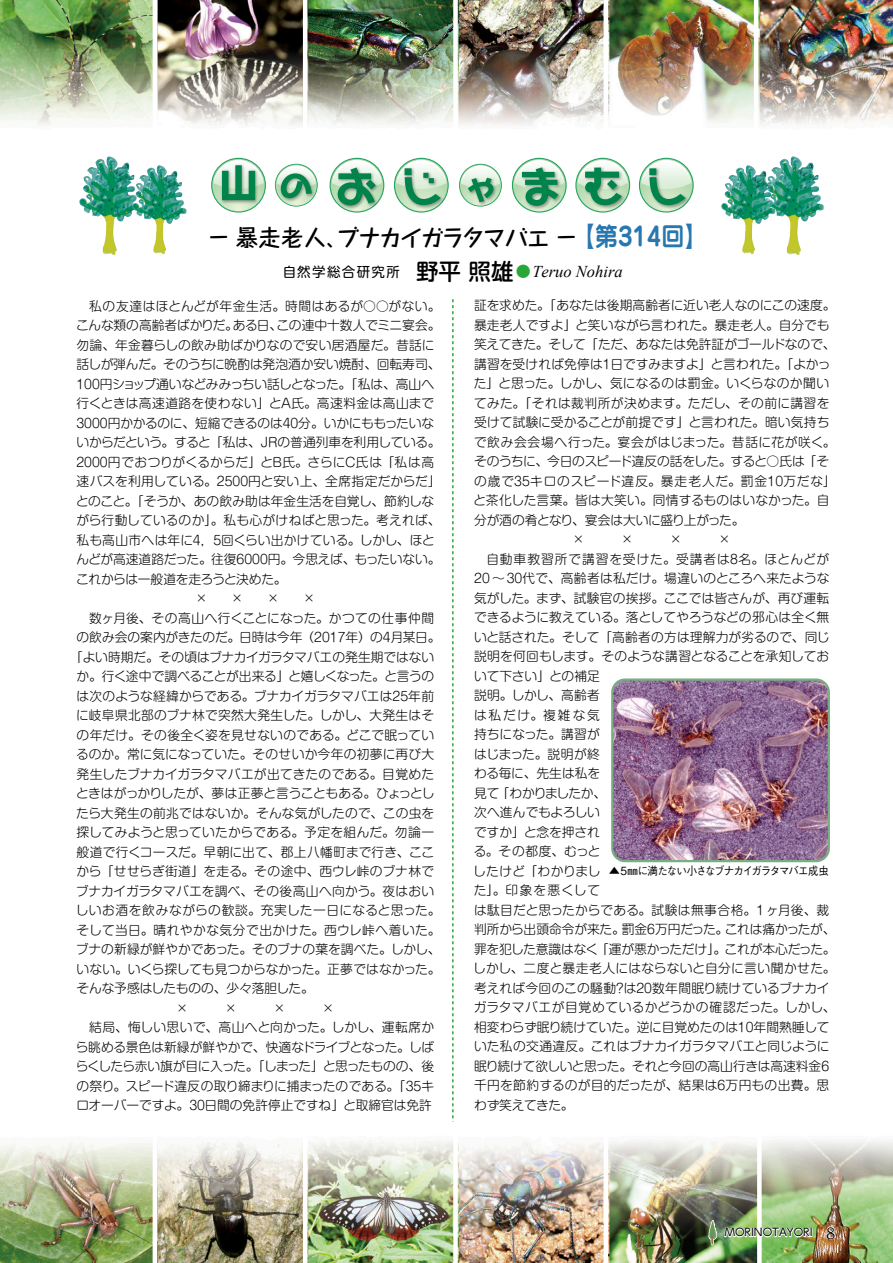
<style>
.page{position:relative;width:893px;height:1263px;background:#fff}
.page>*{position:absolute;margin:0;border:0;box-sizing:border-box;transform-origin:0 0}
.t1{font:700 25.5px "Jun 501 Pro";color:#2877af;scale:.9 1}
.t2{font:700 22.5px "Taka Hand Std De";letter-spacing:-.07em;color:#000}
.t3{font:700 22.5px "Taka Hand Std De";letter-spacing:-.045em;color:#000}
.t4{font:500 22.5px "Shin M Go Pro";color:#000}
.t5{font:italic 16.5px "Times New Roman";color:#000}
.t6{font:500 15px "UD Reimin Pr 6";color:#000}
.t7{font:13.5px "Shin M Go Pro";letter-spacing:.1em;color:#000}
.t8{font:300 12.75px/19.5px "Shin M Go Pro";color:#000}
.t9{font:300 12.75px "Shin M Go Pro";letter-spacing:.025em;color:#000}
.t10{font:300 12.75px "Shin M Go Pro";letter-spacing:.02em;color:#000}
.t11{font:300 12.75px "Shin M Go Pro";letter-spacing:-.02em;color:#000}
.t12{font:300 12.75px "Shin M Go Pro";letter-spacing:-.025em;color:#000}
.t13{font:300 12.75px "Shin M Go Pro";letter-spacing:-.04em;color:#000}
.t14{font:300 12.75px "Shin M Go Pro";letter-spacing:.06em;color:#000}
.t15{font:300 12.75px "Shin M Go Pro";letter-spacing:-.03em;color:#000}
.t16{font:300 12.75px "Shin M Go Pro";letter-spacing:.035em;color:#000}
.t17{font:300 12.75px "Shin M Go Pro";letter-spacing:.03em;color:#000}
.t18{font:300 12.75px "Shin M Go Pro";letter-spacing:.045em;color:#000}
.t19{font:300 12.75px "Shin M Go Pro";letter-spacing:.09em;color:#000}
.t20{font:300 12.75px "Shin M Go Pro";letter-spacing:.14em;color:#000}
.t21{font:300 12.75px "Shin M Go Pro";letter-spacing:-.075em;color:#000}
.t22{font:500 11.25px "Gothic BBB Pro";letter-spacing:-.085em;color:#000}
.t23{font:10.5px "UD Shin Go Pro";color:#000}
.s1{font-family:"Shin Go Pr 5";font-weight:500;font-style:normal;font-size:15px;color:#28a737}
</style>
<div class="page">
<img style="left:0;top:0;width:893px;height:1263px">
<hr style="left:153px;top:0;width:4px;height:144px;background:#fff">
<hr style="left:303px;top:0;width:4px;height:144px;background:#fff">
<div style="left:453px;top:0;width:5px;height:144px;background:#fff"></div>
<hr style="left:604px;top:0;width:4px;height:144px;background:#fff">
<hr style="left:754px;top:0;width:4px;height:144px;background:#fff">
<hr style="left:153px;top:1120px;width:4px;height:143px;background:#fff">
<hr style="left:303px;top:1120px;width:4px;height:143px;background:#fff">
<div style="left:453px;top:1120px;width:5px;height:143px;background:#fff"></div>
<hr style="left:604px;top:1120px;width:4px;height:143px;background:#fff">
<div style="left:757px;top:1120px;width:5px;height:143px;background:#fff"></div>
<svg style="left:452px;top:299px;width:2px;height:823px"></svg>
<img style="left:266px;top:163px;width:373px;height:48px">
<svg style="left:211px;top:158px;width:55px;height:55px"></svg>
<svg style="left:330px;top:158px;width:54px;height:55px"></svg>
<svg style="left:512px;top:158px;width:55px;height:55px"></svg>
<svg style="left:575px;top:158px;width:55px;height:55px"></svg>
<svg style="left:639px;top:158px;width:55px;height:55px"></svg>
<svg style="left:394px;top:158px;width:55px;height:55px"></svg>
<svg style="left:275px;top:164px;width:43px;height:43px"></svg>
<svg style="left:459px;top:164px;width:43px;height:43px"></svg>
<img style="left:764px;top:156px;width:60px;height:99px">
<img style="left:721px;top:165px;width:54px;height:89px">
<img style="left:79px;top:156px;width:60px;height:99px">
<img style="left:132px;top:165px;width:55px;height:89px">
<img style="left:612px;top:680px;width:217px;height:181px">
<div style="left:611px;top:678px;width:219px;height:184px;border:2px solid #77ae83;border-radius:13px"></div>
<img style="left:704px;top:1205px;width:109px;height:41px">
<svg style="left:826px;top:1226px;width:10px;height:14px"></svg>
<h2 class="t2" style="left:337px;top:222px;width:243px">ブナカイガラタマバエ－</h2>
<h2 class="t3" style="left:207px;top:222px;width:143px">－暴走老人、</h2>
<h1 class="t1" style="left:572px;top:216px;width:153px">【第314回【</h1>
<h2 class="t4" style="left:416px;top:253px;width:99px">野平照雄</h2>
<p class="t5" style="left:516px;top:260px;width:108px"><span class="s1">●</span>Teruo Nohira</p>
<p class="t7" style="left:283px;top:261px;width:134px">自然学総合研究所　</p>
<p class="t8" style="left:77px;top:295px;width:365px;text-align:right">　私の友達はほとんどが年金生活。時間はあるが○○がない。この連中十数人でミニ宴会。</p>
<p class="t8" style="left:76px;top:314px;width:163px">こんな類の高齢者ばかりだ。</p>
<p class="t9" style="left:77px;top:335px;width:359px">勿論、年金暮らしの飲み助ばかりなので安い居酒屋だ。昔話に</p>
<p class="t8" style="left:77px;top:353px;width:365px">話しが弾んだ。そのうちに晩酌は発泡酒か安い焼酎、回転寿司、</p>
<p class="t13" style="left:77px;top:374px;width:359px">100円ショップ通いなどみみっちい話しとなった。「私は、高山へ</p>
<p class="t10" style="left:77px;top:393px;width:359px">行くときは高速道路を使わない」とA氏。高速料金は高山まで</p>
<p class="t8" style="left:77px;top:412px;width:359px">3000円かかるのに、短縮できるのは40分。いかにももったいな</p>
<p class="t11" style="left:77px;top:432px;width:365px">いからだという。すると「私は、JRの普通列車を利用している。</p>
<p class="t8" style="left:77px;top:451px;width:359px">2000円でおつりがくるからだ」とB氏。さらにC氏は「私は高</p>
<p class="t8" style="left:77px;top:470px;width:365px">速バスを利用している。2500円と安い上、全席指定だからだ「</p>
<p class="t8" style="left:76px;top:490px;width:360px">とのこと。「そうか、あの飲み助は年金生活を自覚し、節約しな</p>
<p class="t8" style="left:76px;top:509px;width:366px">がら行動しているのか」。私も心がけねばと思った。考えれば、</p>
<p class="t8" style="left:77px;top:529px;width:360px">私も高山市へは年に4，5回くらい出かけている。しかし、ほと</p>
<p class="t8" style="left:76px;top:548px;width:366px">んどが高速道路だった。往復6000円。今思えば、もったいない。</p>
<p class="t11" style="left:76px;top:568px;width:212px">これからは一般道を走ろうと決めた。</p>
<p class="t8" style="left:303px;top:587px;width:14px">×</p>
<p class="t8" style="left:233px;top:314px;width:51px">ある日、</p>
<p class="t8" style="left:195px;top:587px;width:14px">×</p>
<p class="t9" style="left:77px;top:607px;width:359px">　数ヶ月後、その高山へ行くことになった。かつての仕事仲間</p>
<p class="t8" style="left:77px;top:626px;width:365px">の飲み会の案内がきたのだ。日時は今年（2017年）の4月某日。</p>
<p class="t8" style="left:70px;top:645px;width:365px">「よい時期だ。その頃はブナカイガラタマバエの発生期ではない</p>
<p class="t13" style="left:76px;top:666px;width:359px">か。行く途中で調べることが出来る」と嬉しくなった。と言うの</p>
<p class="t8" style="left:77px;top:684px;width:359px">は次のような経緯からである。ブナカイガラタマバエは25年前</p>
<p class="t9" style="left:76px;top:705px;width:359px">に岐阜県北部のブナ林で突然大発生した。しかし、大発生はそ</p>
<p class="t8" style="left:77px;top:723px;width:359px">の年だけ。その後全く姿を見せないのである。どこで眠ってい</p>
<p class="t8" style="left:76px;top:743px;width:359px">るのか。常に気になっていた。そのせいか今年の初夢に再び大</p>
<p class="t8" style="left:77px;top:762px;width:359px">発生したブナカイガラタマバエが出てきたのである。目覚めた</p>
<p class="t12" style="left:76px;top:783px;width:360px">ときはがっかりしたが、夢は正夢と言うこともある。ひょっとし</p>
<p class="t8" style="left:76px;top:801px;width:360px">たら大発生の前兆ではないか。そんな気がしたので、この虫を</p>
<p class="t8" style="left:77px;top:821px;width:359px">探してみようと思っていたからである。予定を組んだ。勿論一</p>
<p class="t8" style="left:77px;top:840px;width:359px">般道で行くコースだ。早朝に出て、郡上八幡町まで行き、ここ</p>
<p class="t10" style="left:76px;top:861px;width:359px">から「せせらぎ街道」を走る。その途中、西ウレ峠のブナ林で</p>
<p class="t10" style="left:76px;top:880px;width:360px">ブナカイガラタマバエを調べ、その後高山へ向かう。夜はおい</p>
<p class="t16" style="left:76px;top:900px;width:366px">しいお酒を飲みながらの歓談。充実した一日になると思った。</p>
<p class="t17" style="left:77px;top:919px;width:365px">そして当日。晴れやかな気分で出かけた。西ウレ峠へ着いた。</p>
<p class="t8" style="left:76px;top:938px;width:366px">ブナの新緑が鮮やかであった。そのブナの葉を調べた。しかし、</p>
<p class="t8" style="left:77px;top:957px;width:365px">いない。いくら探しても見つからなかった。正夢ではなかった。</p>
<p class="t8" style="left:77px;top:977px;width:239px">そんな予感はしたものの、少々落胆した。</p>
<p class="t8" style="left:322px;top:996px;width:14px">×</p>
<p class="t8" style="left:231px;top:587px;width:14px">×</p>
<p class="t8" style="left:267px;top:587px;width:14px">×</p>
<p class="t8" style="left:76px;top:996px;width:360px;text-indent:100px">×<br>　結局、悔しい思いで、高山へと向かった。しかし、運転席から眺める景色は新緑が鮮やかで、快適なドライブとなった。しばらくしたら赤い旗が目に入った。「しまった」と思ったものの、後の祭り。スピード違反の取り締まりに捕まったのである。「35キロオーバーですよ。30日間の免許停止ですね」と取締官は免許</p>
<p class="t8" style="left:225px;top:996px;width:14px">×</p>
<p class="t8" style="left:273px;top:996px;width:14px">×</p>
<p class="t8" style="left:474px;top:294px;width:363px">証を求めた。「あなたは後期高齢者に近い老人なのにこの速度。</p>
<p class="t8" style="left:474px;top:314px;width:357px">暴走老人ですよ」と笑いながら言われた。暴走老人。自分でも</p>
<p class="t12" style="left:474px;top:334px;width:363px">笑えてきた。そして「ただ、あなたは免許証がゴールドなので、</p>
<p class="t8" style="left:474px;top:353px;width:358px">講習を受ければ免停は1日ですみますよ」と言われた。「よかっ</p>
<p class="t8" style="left:474px;top:372px;width:357px">た」と思った。しかし、気になるのは罰金。いくらなのか聞い</p>
<p class="t9" style="left:474px;top:393px;width:357px">てみた。「それは裁判所が決めます。ただし、その前に講習を</p>
<p class="t8" style="left:474px;top:411px;width:357px">受けて試験に受かることが前提です」と言われた。暗い気持ち</p>
<p class="t18" style="left:474px;top:432px;width:363px">で飲み会会場へ行った。宴会がはじまった。昔話に花が咲く。</p>
<p class="t15" style="left:474px;top:451px;width:357px">そのうちに、今日のスピード違反の話をした。すると○氏は「そ</p>
<p class="t14" style="left:474px;top:471px;width:363px">の歳で35キロのスピード違反。暴走老人だ。罰金10万だな「</p>
<p class="t8" style="left:473px;top:489px;width:357px">と茶化した言葉。皆は大笑い。同情するものはいなかった。自</p>
<p class="t12" style="left:474px;top:510px;width:272px">分が酒の肴となり、宴会は大いに盛り上がった。</p>
<p class="t8" style="left:718px;top:528px;width:14px">×</p>
<p class="t8" style="left:572px;top:528px;width:14px">×</p>
<p class="t14" style="left:474px;top:549px;width:357px">　自動車教習所で講習を受けた。受講者は8名。ほとんどが</p>
<p class="t8" style="left:474px;top:567px;width:357px">20 ～30代で、高齢者は私だけ。場違いのところへ来たような</p>
<p class="t8" style="left:474px;top:587px;width:357px">気がした。まず、試験官の挨拶。ここでは皆さんが、再び運転</p>
<p class="t8" style="left:474px;top:606px;width:357px">できるように教えている。落としてやろうなどの邪心は全く無</p>
<p class="t8" style="left:474px;top:626px;width:357px">いと話された。そして「高齢者の方は理解力が劣るので、同じ</p>
<p class="t8" style="left:474px;top:645px;width:357px">説明を何回もします。そのような講習となることを承知してお</p>
<p class="t8" style="left:474px;top:665px;width:127px">いて下さい」との補足</p>
<p class="t8" style="left:474px;top:684px;width:127px">説明。しかし、高齢者</p>
<p class="t20" style="left:474px;top:705px;width:127px">は私だけ。複雑な気</p>
<p class="t8" style="left:474px;top:723px;width:128px">持ちになった。講習が</p>
<p class="t11" style="left:474px;top:744px;width:127px">はじまった。説明が終</p>
<p class="t8" style="left:474px;top:762px;width:128px">わる毎に、先生は私を</p>
<p class="t21" style="left:497px;top:783px;width:111px">「わかりましたか、</p>
<p class="t8" style="left:621px;top:528px;width:14px">×</p>
<p class="t8" style="left:670px;top:528px;width:14px">×</p>
<p class="t8" style="left:474px;top:782px;width:27px">見て</p>
<p class="t11" style="left:474px;top:802px;width:127px">次へ進んでもよろしい</p>
<p class="t8" style="left:474px;top:821px;width:127px">ですか」と念を押され</p>
<p class="t8" style="left:474px;top:840px;width:128px">る。その都度、むっと</p>
<p class="t8" style="left:473px;top:860px;width:129px">したけど「わかりまし</p>
<p class="t19" style="left:474px;top:880px;width:128px">た」。印象を悪くして</p>
<p class="t8" style="left:474px;top:899px;width:357px">は駄目だと思ったからである。試験は無事合格。1 ヶ月後、裁</p>
<p class="t11" style="left:725px;top:919px;width:112px">これは痛かったが、</p>
<p class="t22" style="left:609px;top:862px;width:221px">▲5㎜に満たない小さなブナカイガラタマバエ成虫</p>
<p class="t8" style="left:596px;top:918px;width:241px;text-indent:-122px">判所から出頭命令が来た。<br>「運が悪かっただけ」。これが本心だった。</p>
<p class="t8" style="left:622px;top:918px;width:108px">罰金6万円だった。</p>
<p class="t11" style="left:474px;top:939px;width:126px">罪を犯した意識はなく</p>
<p class="t10" style="left:473px;top:958px;width:364px">しかし、二度と暴走老人にはならないと自分に言い聞かせた。</p>
<p class="t8" style="left:624px;top:977px;width:207px">は20数年間眠り続けているブナカイ</p>
<p class="t8" style="left:474px;top:977px;width:363px">考えれば今回のこの騒動<br>ガラタマバエが目覚めているかどうかの確認だった。しかし、相変わらず眠り続けていた。逆に目覚めたのは10年間熟睡していた私の交通違反。これはブナカイガラタマバエと同じように眠り続けて欲しいと思った。それと今回の高山行きは高速料金6千円を節約するのが目的だったが、結果は6万円もの出費。思わず笑えてきた。</p>
<p class="t8" style="left:614px;top:977px;width:14px">？</p>
<p class="t23" style="left:725px;top:1224px;width:89px">MORINOTAYORI</p>
<p class="t6" style="left:826px;top:1221px;width:11px">8</p>
</div>
